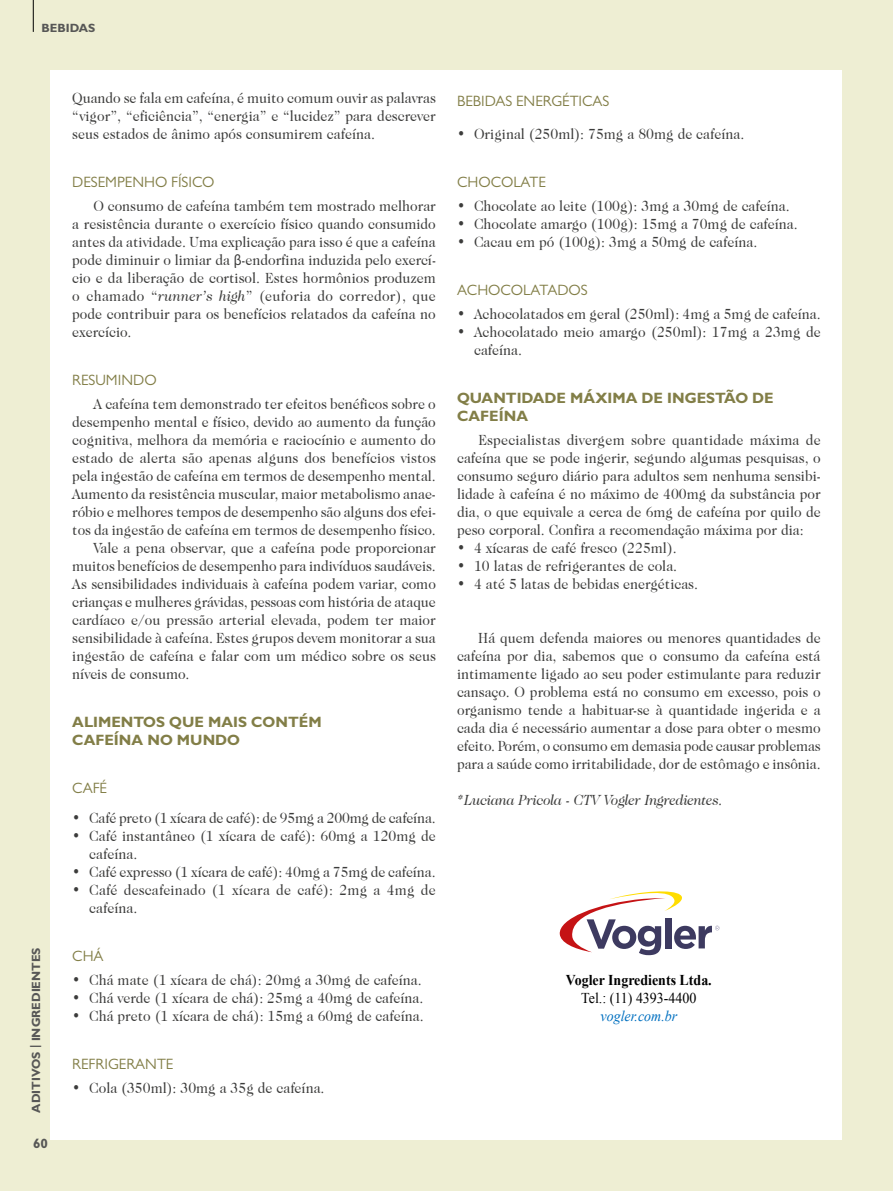
<style>
.page{position:relative;width:893px;height:1191px;background:#eeeed3}
.page>*{position:absolute;margin:0;border:0;box-sizing:border-box;transform-origin:0 0}
.t1{font:15px/18px "Caslon 224 IT Cby BT";color:#3c3c3b;text-align:justify;scale:.93 1}
.t2{font:15px "Gill Sans MT Pro";color:#827e47}
.t3{font:700 15px/18px "Gill Sans MT Pro";color:#827e47}
.t4{font:italic 15px "Caslon 224 IT Cby BT";color:#3c3c3b;scale:.93 1}
.t5{font:700 15px "Times New Roman";color:#000;scale:.93 1}
.t6{font:15px "Times New Roman";color:#000;scale:.93 1}
.t7{font:italic 15px "Times New Roman";color:#0070c0;scale:.93 1}
.t8{font:700 13.5px "Gill Sans MT Pro";color:#575756}
.t9{font:700 12px "Gill Sans MT Pro";color:#575756}
.s1{font-family:"Myriad Pro"}
.s2{font-style:italic}
</style>
<div class="page">
<div style="left:51px;top:70px;width:791px;height:1069px;background:#fff"></div>
<hr style="left:33px;top:0;width:1px;height:32px;background:#000">
<svg style="left:559px;top:891px;width:160px;height:64px"></svg>
<p class="t9" style="left:42px;top:20px;width:55px">BEBIDAS</p>
<p class="t9" style="left:29px;top:1112px;width:167px;rotate:-90deg">ADITIVOS | INGREDIENTES</p>
<p class="t8" style="left:33px;top:1135px;width:16px">60</p>
<p class="t1" style="left:72px;top:89px;width:393px">Quando se fala em cafeína, é muito comum ouvir as palavras “vigor”, “eficiência”, “energia” e “lucidez” para descrever seus estados de ânimo após consumirem cafeína.</p>
<p class="t2" style="left:72px;top:173px;width:144px">DESEMPENHO FÍSICO</p>
<p class="t1" style="left:72px;top:197px;width:392px;text-indent:21px">O consumo de cafeína também tem mostrado melhorar a resistência durante o exercício físico quando consumido antes da atividade. Uma explicação para isso é que a cafeína pode diminuir o limiar da <span class="s1">β</span>-endorfina induzida pelo exercí&shy;cio e da liberação de cortisol. Estes hormônios produzem o chama do “<span class="s2">runner’s high</span>” (euforia do corredor), que pode contribuir para os benefícios relatados da cafeína no exercício.</p>
<p class="t2" style="left:72px;top:371px;width:86px">RESUMINDO</p>
<p class="t1" style="left:94px;top:395px;width:370px">A cafeína tem demonstrado ter efeitos benéficos sobre o</p>
<p class="t1" style="left:72px;top:413px;width:392px">desempenho mental e físico, devido ao aumento da função</p>
<p class="t1" style="left:72px;top:431px;width:392px">cognitiva, melhora da memória e raciocínio e aumento do</p>
<p class="t1" style="left:72px;top:449px;width:393px">estado de alerta são apenas alguns dos benefícios vistos</p>
<p class="t1" style="left:72px;top:467px;width:392px">pela ingestão de cafeína em termos de desempenho mental.</p>
<p class="t1" style="left:72px;top:485px;width:392px">Aumento da resistência muscular, maior metabolismo anae-</p>
<p class="t1" style="left:72px;top:503px;width:392px">róbio e melhores tempos de desempenho são alguns dos efei-</p>
<p class="t1" style="left:72px;top:521px;width:392px">tos da ingestão de cafeína em termos de desempenho físico.</p>
<p class="t1" style="left:94px;top:539px;width:370px">Vale a pena observar, que a cafeína pode proporcionar</p>
<p class="t1" style="left:72px;top:557px;width:392px">muitos benefícios de desempenho para indivíduos saudáveis.</p>
<p class="t1" style="left:72px;top:575px;width:392px">As sensibilidades individuais à cafeína podem variar, como</p>
<p class="t1" style="left:72px;top:593px;width:392px">crianças e mulheres grávidas, pessoas com história de ataque</p>
<p class="t1" style="left:72px;top:611px;width:392px">cardíaco e/ou pressão arterial elevada, podem ter maior</p>
<p class="t1" style="left:72px;top:629px;width:392px">sensibilidade à cafeína. Estes grupos devem monitorar a sua</p>
<p class="t1" style="left:72px;top:647px;width:392px">ingestão de cafeína e falar com um médico sobre os seus</p>
<p class="t1" style="left:72px;top:665px;width:127px">níveis de consumo.</p>
<p class="t3" style="left:72px;top:712px;width:251px">ALIMENTOS QUE MAIS CONTÉM<br>CAFEÍNA NO MUNDO</p>
<p class="t2" style="left:72px;top:779px;width:36px">CAFÉ</p>
<p class="t1" style="left:72px;top:809px;width:392px">• Café preto (1 xícara de café): de 95mg a 200mg de cafeína.</p>
<p class="t1" style="left:89px;top:827px;width:374px;text-indent:-17px">• Café instantâneo (1 xícara de café): 60mg a 120mg de cafeína.</p>
<p class="t1" style="left:72px;top:863px;width:392px">• Café expresso (1 xícara de café): 40mg a 75mg de cafeína.</p>
<p class="t1" style="left:89px;top:881px;width:374px;text-indent:-17px">• Café descafeinado (1 xícara de café): 2mg a 4mg de cafeína.</p>
<p class="t2" style="left:72px;top:947px;width:33px">CHÁ</p>
<p class="t1" style="left:72px;top:971px;width:377px">• Chá mate (1 xícara de chá): 20mg a 30mg de cafeína.</p>
<p class="t1" style="left:72px;top:989px;width:379px">• Chá verde (1 xícara de chá): 25mg a 40mg de cafeína.</p>
<p class="t1" style="left:72px;top:1007px;width:379px">• Chá preto (1 xícara de chá): 15mg a 60mg de cafeína.</p>
<p class="t2" style="left:72px;top:1055px;width:103px">REFRIGERANTE</p>
<p class="t1" style="left:72px;top:1079px;width:273px">• Cola (350ml): 30mg a 35g de cafeína.</p>
<p class="t2" style="left:457px;top:92px;width:154px">BEBIDAS ENERGÉTICAS</p>
<p class="t1" style="left:457px;top:125px;width:310px">• Original (250ml): 75mg a 80mg de cafeína.</p>
<p class="t2" style="left:457px;top:173px;width:90px">CHOCOLATE</p>
<p class="t1" style="left:457px;top:197px;width:359px">• Chocolate ao leite (100g): 3mg a 30mg de cafeína.</p>
<p class="t1" style="left:457px;top:215px;width:368px">• Chocolate amargo (100g): 15mg a 70mg de cafeína.</p>
<p class="t1" style="left:457px;top:233px;width:324px">• Cacau em pó (100g): 3mg a 50mg de cafeína.</p>
<p class="t2" style="left:457px;top:281px;width:132px">ACHOCOLATADOS</p>
<p class="t1" style="left:457px;top:305px;width:392px">• Achocolatados em geral (250ml): 4mg a 5mg de cafeína.</p>
<p class="t1" style="left:474px;top:323px;width:374px;text-indent:-17px">• Achocolatado meio amargo (250ml): 17mg a 23mg de cafeína.</p>
<p class="t3" style="left:457px;top:388px;width:318px">QUANTIDADE MÁXIMA DE INGESTÃO DE<br>CAFEÍNA</p>
<p class="t1" style="left:457px;top:431px;width:393px;text-indent:21px">Especialistas divergem sobre quantidade máxima de cafeína que se pode ingerir, segundo algumas pesquisas, o consumo seguro diário para adultos sem nenhuma sensibi&shy;lidade à cafeína é no máximo de 400mg da substância por dia, o que equivale a cerca de 6mg de cafeína por quilo de peso corporal. Confira a recomendação máxima por dia:</p>
<p class="t1" style="left:457px;top:539px;width:238px">• 4 xícaras de café fresco (225ml).</p>
<p class="t1" style="left:457px;top:557px;width:238px">• 10 latas de refrigerantes de cola.</p>
<p class="t1" style="left:457px;top:575px;width:261px">• 4 até 5 latas de bebidas energéticas.</p>
<p class="t1" style="left:457px;top:629px;width:393px;text-indent:21px">Há quem defenda maiores ou menores quantidades de cafeína por dia, sabemos que o consumo da cafeína está intimamente ligado ao seu poder estimulante para reduzir cansaço. O problema está no consumo em excesso, pois o organismo tende a habituar-se à quantidade ingerida e a cada dia é necessário aumentar a dose para obter o mesmo efeito. Porém, o consumo em demasia pode causar problemas para a saúde como irritabilidade, dor de estômago e insônia.</p>
<p class="t4" style="left:457px;top:791px;width:287px">*Luciana Pricola - CTV Vogler Ingredientes.</p>
<p class="t5" style="left:566px;top:970px;width:158px">Vogler Ingredients Ltda.</p>
<p class="t6" style="left:581px;top:988px;width:125px">Tel.: (11) 4393-4400</p>
<p class="t7" style="left:600px;top:1006px;width:84px">vogler.com.br</p>
</div>
